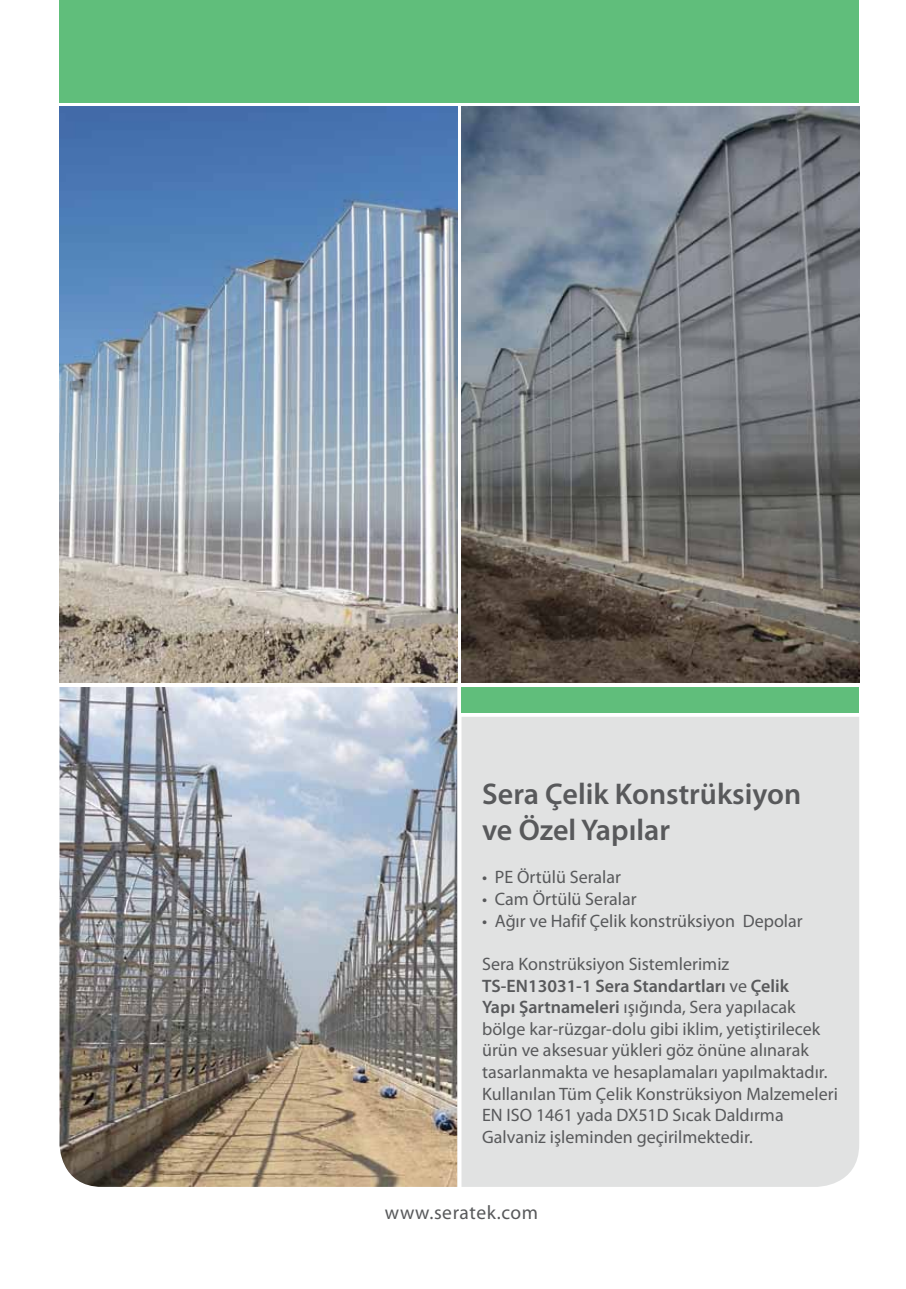
<style>
.page{position:relative;width:906px;height:1289px;background:#fff}
.page>*{position:absolute;margin:0;border:0;box-sizing:border-box;transform-origin:0 0}
.t1{font:600 30px/36px "Myriad Pro";color:#58595b}
.t2{font:19.5px "Myriad Pro";letter-spacing:.03em;color:#58595b}
.t3{font:18px/21.6px "Myriad Pro";color:#58595b}
.s1{font-weight:600}
</style>
<div class="page">
<img style="left:60px;top:687px;width:397px;height:499px">
<div style="left:461px;top:717px;width:398px;height:469px;background:#e1e2e2"></div>
<div style="left:461px;top:687px;width:398px;height:25px;background:#60be7b"></div>
<div style="left:60px;top:0;width:799px;height:102px;background:#60be7b"></div>
<img style="left:461px;top:106px;width:398px;height:576px">
<img style="left:60px;top:106px;width:397px;height:576px">
<h1 class="t1" style="left:482px;top:775px;width:320px">Sera Çelik Konstrüksiyon ve Özel Yapılar</h1>
<p class="t3" style="left:482px;top:866px;width:140px">• PE Örtülü Seralar</p>
<p class="t3" style="left:482px;top:887px;width:156px">• Cam Örtülü Seralar</p>
<p class="t3" style="left:482px;top:909px;width:322px">• Ağır ve Hafif Çelik konstrüksiyon Depolar</p>
<p class="t3" style="left:482px;top:952px;width:357px">Sera Konstrüksiyon Sistemlerimiz <span class="s1">TS-EN13031-1 Sera Standartları</span> ve <span class="s1">Çelik<br>Yapı Şartnameleri</span> ışığında, Sera yapılacak bölge kar-rüzgar-dolu gibi iklim, yetiştirilecek ürün ve aksesuar yükleri göz önüne alınarak tasarlanmakta ve hesaplamaları yapılmaktadır.<br>Kullanılan Tüm Çelik Konstrüksiyon Malzemeleri EN ISO 1461 yada DX51D Sıcak Daldırma Galvaniz işleminden geçirilmektedir.</p>
<p class="t2" style="left:385px;top:1199px;width:155px">www.seratek.com</p>
</div>
